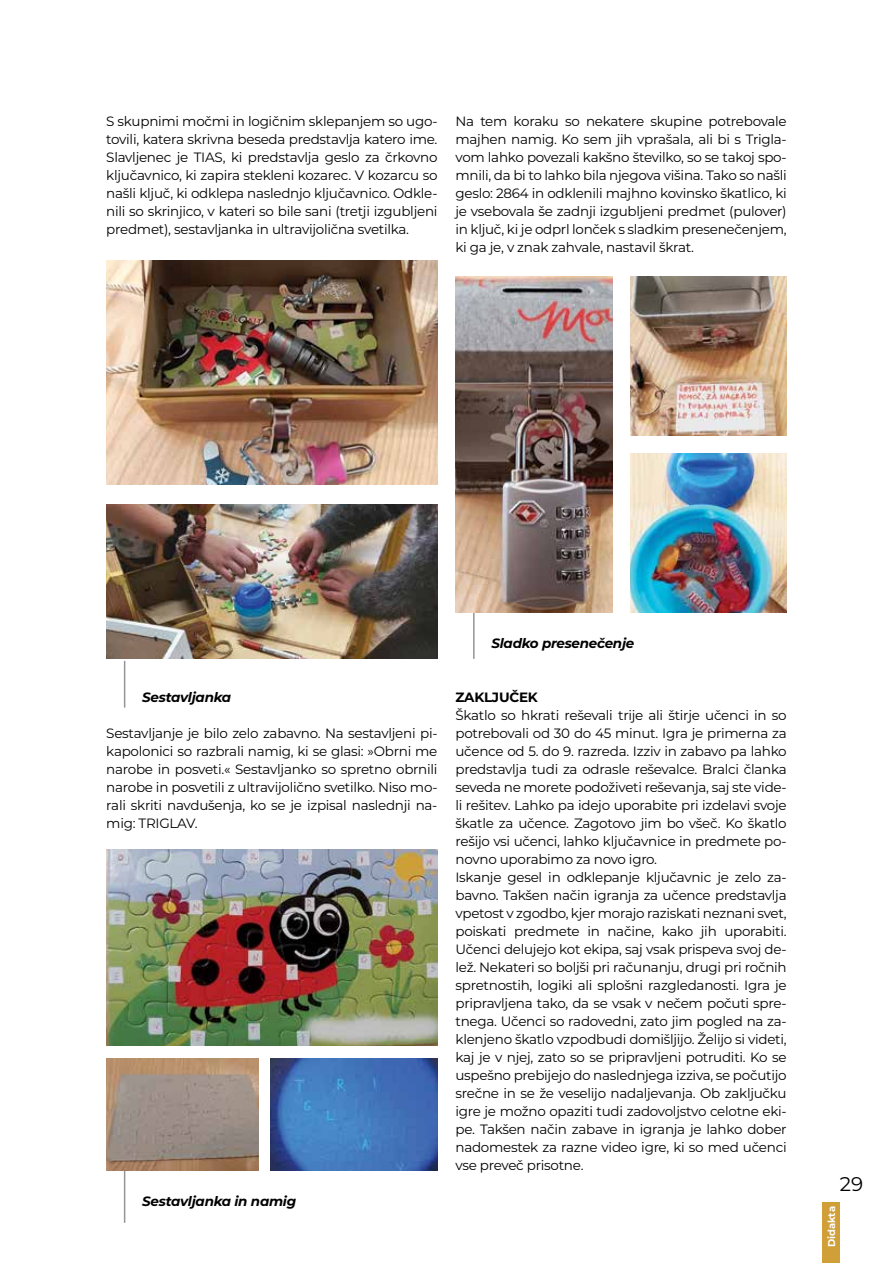
<style>
.page{position:relative;width:893px;height:1263px;background:#fff}
.page>*{position:absolute;margin:0;border:0;box-sizing:border-box;transform-origin:0 0}
.t1{font:19.8px "Montserrat";color:#000}
.t2{font:13.5px/18px "Montserrat";letter-spacing:-.02em;color:#000;text-align:justify}
.t3{font:italic 700 13.5px "Montserrat";letter-spacing:-.02em;color:#000}
.t4{font:700 13.5px "Montserrat";letter-spacing:-.02em;color:#000}
.t5{font:700 9.9px "Montserrat";color:#fff}
</style>
<div class="page">
<div style="left:823px;top:1203px;width:17px;height:60px;background:#d09f38"></div>
<hr style="left:124px;top:1166px;width:1px;height:57px;background:#939598">
<hr style="left:124px;top:661px;width:1px;height:47px;background:#939598">
<hr style="left:473px;top:612px;width:2px;height:47px;background:#939598">
<img style="left:106px;top:260px;width:331px;height:225px">
<img style="left:455px;top:276px;width:157px;height:336px">
<img style="left:630px;top:276px;width:157px;height:159px">
<img style="left:630px;top:453px;width:157px;height:159px">
<img style="left:106px;top:850px;width:331px;height:195px">
<img style="left:106px;top:1059px;width:152px;height:111px">
<img style="left:270px;top:1059px;width:167px;height:111px">
<img style="left:106px;top:504px;width:331px;height:155px">
<p class="t2" style="left:106px;top:112px;width:333px">S skupnimi močmi in logičnim sklepanjem so ugo&shy;tovili, katera skrivna beseda predstavlja katero ime.<br>Slavljenec je TIAS, ki predstavlja geslo za črkovno ključavnico, ki zapira stekleni kozarec. V kozarcu so našli ključ, ki odklepa naslednjo ključavnico. Odkle&shy;nili so skrinjico, v kateri so bile sani (tretji izgubljeni predmet), sestavljanka in ultravijolična svetilka.</p>
<p class="t2" style="left:455px;top:112px;width:333px">Na tem koraku so nekatere skupine potrebovale majhen namig. Ko sem jih vprašala, ali bi s Trigla&shy;vom lahko povezali kakšno številko, so se takoj spo&shy;mnili, da bi to lahko bila njegova višina. Tako so našli geslo: 2864 in odklenili majhno kovinsko škatlico, ki je vsebovala še zadnji izgubljeni predmet (pulover) in ključ, ki je odprl lonček s sladkim presenečenjem, ki ga je, v znak zahvale, nastavil škrat.</p>
<p class="t3" style="left:142px;top:687px;width:90px">Sestavljanka</p>
<p class="t2" style="left:106px;top:724px;width:333px">Sestavljanje je bilo zelo zabavno. Na sestavljeni pi&shy;kapolonici so razbrali namig, ki se glasi: »Obrni me narobe in posveti.« Sestavljanko so spretno obrnili narobe in posvetili z ultravijolično svetilko. Niso mo&shy;rali skriti navdušenja, ko se je izpisal naslednji na&shy;mig: TRIGLAV.</p>
<p class="t3" style="left:142px;top:1191px;width:155px">Sestavljanka in namig</p>
<p class="t3" style="left:491px;top:633px;width:144px">Sladko presenečenje</p>
<p class="t4" style="left:455px;top:687px;width:84px">ZAKLJUČEK</p>
<p class="t2" style="left:455px;top:706px;width:333px;text-align:left">Škatlo so hkrati reševali trije ali štirje učenci in so potrebovali od 30 do 45 minut. Igra je primerna za učence od 5. do 9. razreda. Izziv in zabavo pa lahko predstavlja tudi za odrasle reševalce. Bralci članka seveda ne morete podoživeti reševanja, saj ste vide&shy;li rešitev. Lahko pa idejo uporabite pri izdelavi svoje škatle za učence. Zagotovo jim bo všeč. Ko škatlo rešijo vsi učenci, lahko ključavnice in predmete po&shy;novno uporabimo za novo igro.<br>Iskanje gesel in odklepanje ključavnic je zelo za&shy;bavno. Takšen način igranja za učence predstavlja vpetost v zgodbo, kjer morajo raziskati neznani svet, poiskati predmete in načine, kako jih uporabiti.<br>Učenci delujejo kot ekipa, saj vsak prispeva svoj de&shy;lež. Nekateri so boljši pri računanju, drugi pri ročnih spretnostih, logiki ali splošni razgledanosti. Igra je pripravljena tako, da se vsak v nečem počuti spre&shy;tnega. Učenci so radovedni, zato jim pogled na za&shy;klenjeno škatlo vzpodbudi domišljijo. Želijo si videti, kaj je v njej, zato so se pripravljeni potruditi. Ko se uspešno prebijejo do naslednjega izziva, se počutijo srečne in se že veselijo nadaljevanja. Ob zaključku igre je možno opaziti tudi zadovoljstvo celotne eki&shy;pe. Takšen način zabave in igranja je lahko dober nadomestek za razne video igre, ki so med učenci vse preveč prisotne.</p>
<h1 class="t1" style="left:840px;top:1170px;width:25px">29</h1>
<p class="t5" style="left:824px;top:1247px;width:43px;rotate:-90deg">Didakta</p>
</div>
